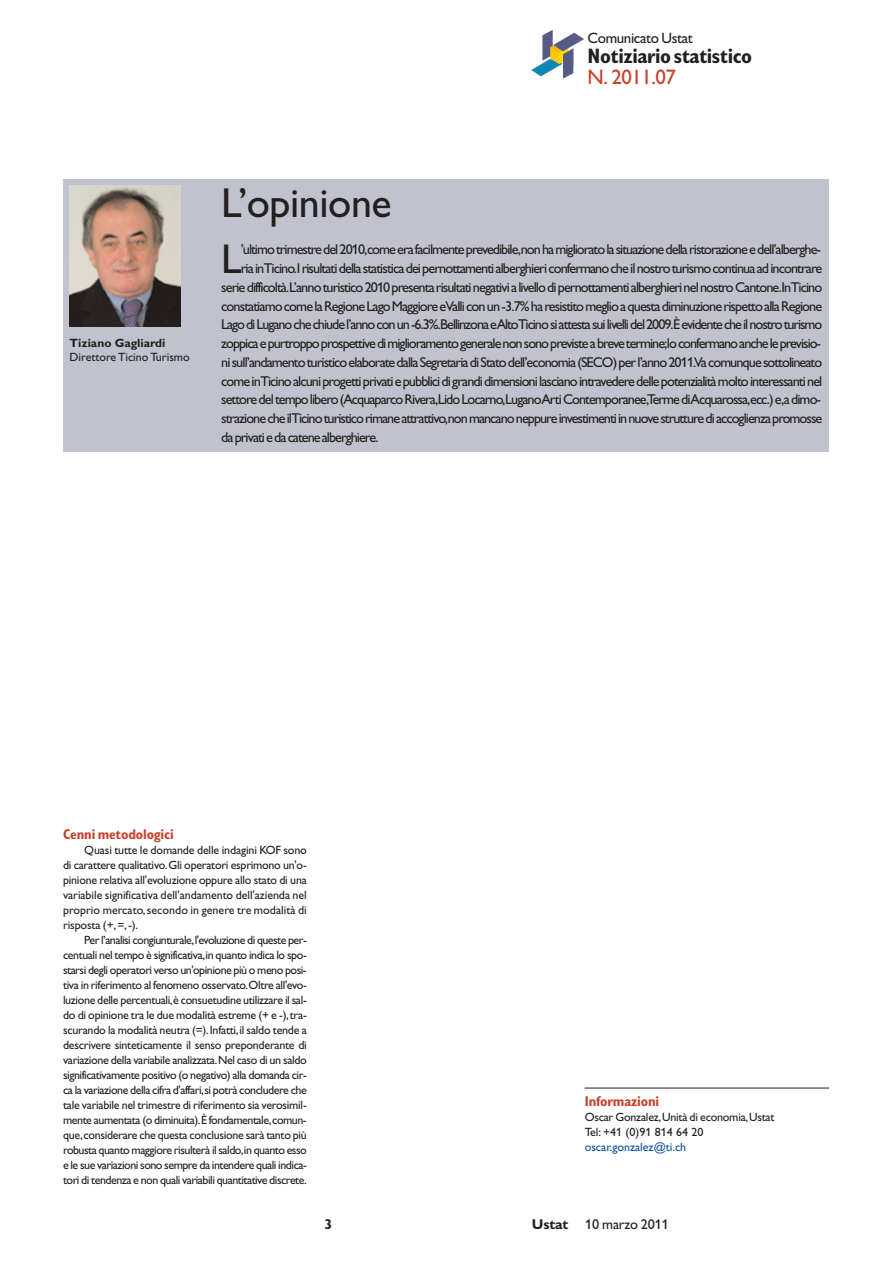
<style>
.page{position:relative;width:893px;height:1263px;background:#fff}
.page>*{position:absolute;margin:0;border:0;box-sizing:border-box;transform-origin:0 0}
.t1{font:42px "Gill Alt One";letter-spacing:-.01em;color:#231f20}
.t2{font:41.7px "Gill Alt One";color:#231f20}
.t3{font:700 condensed 21px "Gill Sans";letter-spacing:-.02em;color:#231f20}
.t4{font:21px "Gill Sans";letter-spacing:-.025em;color:#c9402b}
.t5{font:15px "Gill Alt One";letter-spacing:-.025em;color:#231f20}
.t6{font:14.25px "Gill Alt One";letter-spacing:-.065em;color:#231f20}
.t7{font:700 condensed 14.25px "Gill Sans";letter-spacing:-.01em;color:#c9402b}
.t8{font:14.25px "Gill Alt One";letter-spacing:-.01em;color:#231f20}
.t9{font:700 14.25px "Gill Alt One";color:#231f20}
.t10{font:12px/15px "Gill Alt One";letter-spacing:-.02em;color:#231f20;text-align:justify}
.t11{font:12px "Gill Alt One";color:#231f20}
.t12{font:12px "Gill Alt One";color:#0a4fa2}
.t13{font:700 12px "Gill Alt One";color:#231f20}
.s1{font-weight:700}
</style>
<div class="page">
<img style="left:531px;top:31px;width:52px;height:48px">
<hr style="left:584px;top:1088px;width:245px;height:1px;background:#231f20">
<div style="left:64px;top:179px;width:765px;height:273px;background:#c0c3cd"></div>
<img style="left:70px;top:185px;width:110px;height:141px">
<p class="t5" style="left:588px;top:33px;width:107px">Comunicato Ustat</p>
<h3 class="t3" style="left:588px;top:48px;width:166px">Notiziario statistico</h3>
<h3 class="t4" style="left:588px;top:69px;width:90px">N. 2011.07</h3>
<p class="t13" style="left:70px;top:339px;width:97px">Tiziano Gagliardi</p>
<p class="t11" style="left:70px;top:353px;width:122px">Direttore Ticino Turismo</p>
<h1 class="t1" style="left:221px;top:188px;width:172px">L’opinione</h1>
<h2 class="t2" style="left:221px;top:245px;width:22px">L</h2>
<p class="t6" style="left:241px;top:245px;width:582px">’ultimo trimestre del 2010,come era facilmente prevedibile,non ha migliorato la situazione della ristorazione e dell’alberghe-</p>
<p class="t6" style="left:241px;top:263px;width:583px">ria in Ticino.I risultati della statistica dei pernottamenti alberghieri confermano che il nostro turismo continua ad incontrare</p>
<p class="t6" style="left:221px;top:282px;width:602px">serie difficoltà.L’anno turistico 2010 presenta risultati negativi a livello di pernottamenti alberghieri nel nostro Cantone.In Ticino</p>
<p class="t6" style="left:221px;top:301px;width:602px">constatiamo come la Regione Lago Maggiore e Valli con un -3.7% ha resistito meglio a questa diminuzione rispetto alla Regione</p>
<p class="t6" style="left:221px;top:320px;width:602px">Lago di Lugano che chiude l’anno con un -6.3%.Bellinzona e Alto Ticino si attesta sui livelli del 2009.È evidente che il nostro turismo</p>
<p class="t6" style="left:221px;top:338px;width:601px">zoppica e purtroppo prospettive di miglioramento generale non sono previste a breve termine;lo confermano anche le previsio-</p>
<p class="t6" style="left:221px;top:357px;width:602px">ni sull’andamento turistico elaborate dalla Segretaria di Stato dell’economia (SECO) per l’anno 2011.Va comunque sottolineato</p>
<p class="t6" style="left:221px;top:376px;width:603px">come in Ticino alcuni progetti privati e pubblici di grandi dimensioni lasciano intravedere delle potenzialità molto interessanti nel</p>
<p class="t6" style="left:221px;top:395px;width:601px">settore del tempo libero (Acquaparco Rivera,Lido Locarno,Lugano Arti Contemporanee,Terme di Acquarossa,ecc.) e,a dimo-</p>
<p class="t6" style="left:221px;top:413px;width:602px">strazione che il Ticino turistico rimane attrattivo,non mancano neppure investimenti in nuove strutture di accoglienza promosse</p>
<p class="t6" style="left:221px;top:432px;width:159px">da privati e da catene alberghiere.</p>
<p class="t7" style="left:63px;top:829px;width:112px">Cenni metodologici</p>
<p class="t10" style="left:63px;top:844px;width:245px;text-indent:21px">Quasi tutte le domande delle indagini KOF sono di carattere qualitativo. Gli operatori esprimono un'o&shy;pinione relativa all'evoluzione oppure allo stato di una variabile significativa dell'andamento dell'azienda nel proprio mercato, secondo in genere tre modalità di risposta (+, =, -).</p>
<p class="t10" style="left:63px;top:934px;width:245px;text-indent:21px">Per l’analisi congiunturale,l'evoluzione di queste per&shy;centuali nel tempo è significativa,in quanto indica lo spo&shy;starsi degli operatori verso un'opinione più o meno posi&shy;tiva in riferimento al fenomeno osservato.Oltre all'evo&shy;luzione delle percentuali,è consuetudine utilizzare il sal&shy;do di opinione tra le due modalità estreme (+ e -), tra&shy;scurando la modalità neutra (=). Infatti, il saldo tende a descrivere sinteticamente il senso preponderante di variazione della variabile analizzata.Nel caso di un saldo significativamente positivo (o negativo) alla domanda cir&shy;ca la variazione della cifra d'affari,si potrà concludere che tale variabile nel trimestre di riferimento sia verosimil&shy;mente aumentata (o diminuita).È fondamentale,comun&shy;que,considerare che questa conclusione sarà tanto più robusta quanto maggiore risulterà il saldo,in quanto esso e le sue variazioni sono sempre da intendere quali indica&shy;tori di tendenza e non quali variabili quantitative discrete.</p>
<p class="t7" style="left:585px;top:1096px;width:76px">Informazioni</p>
<p class="t10" style="left:585px;top:1111px;width:191px">Oscar Gonzalez, Unità di economia, Ustat<br>Tel: +41 (0)91 814 64 20</p>
<p class="t12" style="left:585px;top:1143px;width:103px">oscar.gonzalez@ti.ch</p>
<p class="t9" style="left:324px;top:1220px;width:9px">3</p>
<p class="t8" style="left:532px;top:1220px;width:139px"><span class="s1">Ustat</span> 10 marzo 2011</p>
</div>
